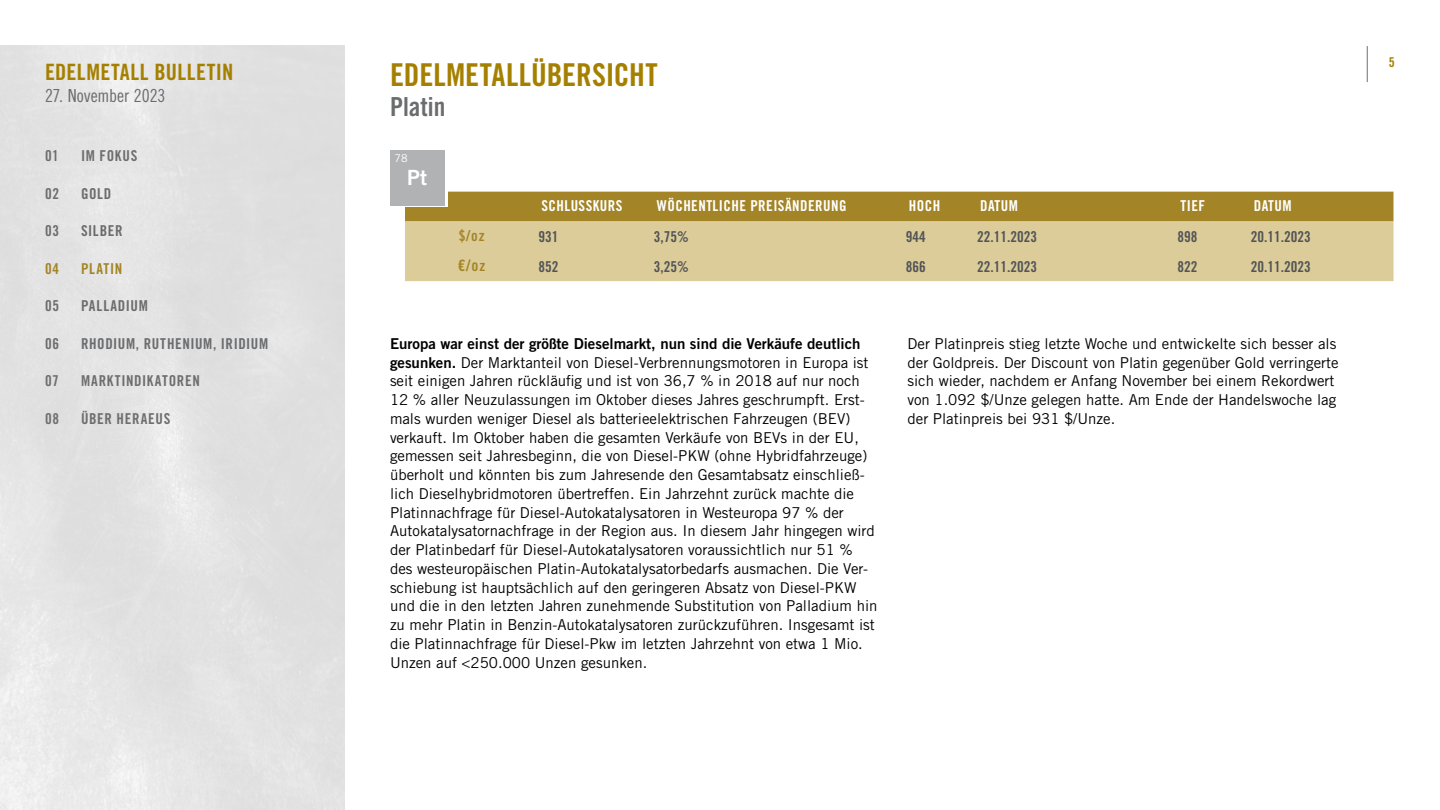
<style>
.page{position:relative;width:1440px;height:810px;background:#fff}
.page>*{position:absolute;margin:0;border:0;box-sizing:border-box;transform-origin:0 0}
.t1{font:31.5px "Trade Gothic LT Pro Bd Cn 20";color:#a58000}
.t2{font:26.25px "Trade Gothic LT Pro Bd Cn 20";color:#6b6c6e}
.t3{font:22.5px "Trade Gothic LT Pro Bd Cn 20";letter-spacing:.02em;color:#a58000}
.t4{font:21px "Trade Gothic LT Pro Bd 2";color:#fff}
.t5{font:18px "Trade Gothic LT Pro Cn 18";letter-spacing:-.005em;color:#6b6c6e}
.t6{font:15.75px "Trade Gothic LT Pro Bd Cn 20";color:#a38527}
.t7{font:15px/18.8px "Trade Gothic LT Pro";color:#000}
.t8{font:15px "Trade Gothic LT Pro Bd Cn 20";color:#535456}
.t9{font:15px "Trade Gothic LT Pro Bd 2";color:#000}
.t10{font:15px "Trade Gothic LT Pro Bd Cn 20";letter-spacing:.03em;color:#fff}
.t11{font:15px "Trade Gothic LT Pro Bd Cn 20";letter-spacing:.04em;color:#6b6c6e}
.t12{font:15px "Trade Gothic LT Pro Bd Cn 20";letter-spacing:.05em;color:#6e6e6e}
.t13{font:15px "Trade Gothic LT Pro Bd Cn 20";letter-spacing:.05em;color:#a38527}
.t14{font:13.5px "Trade Gothic LT Pro Bd Cn 20";color:#a58000}
.t15{font:10.8px "Trade Gothic LT Pro";color:#fff}
.s1{font-size:15px}
.s2{font-family:"Trade Gothic LT Pro Bd 2"}
</style>
<div class="page">
<hr style="left:1367px;top:46px;width:1px;height:36px;background:#6e6e6e">
<div style="left:405px;top:192px;width:989px;height:29px;background:#a38527"></div>
<div style="left:405px;top:221px;width:989px;height:60px;background:#dbcc99"></div>
<div style="left:393px;top:152px;width:54px;height:55px;background:linear-gradient(to bottom,#fff,#fff)"></div>
<div style="left:390px;top:150px;width:54px;height:55px;background:#b1b2b3"></div>
<h3 class="t3" style="left:45px;top:58px;width:190px">EDELMETALL BULLETIN</h3>
<p class="t5" style="left:45px;top:85px;width:122px">27. November 2023</p>
<p class="t12" style="left:45px;top:147px;width:15px">01</p>
<p class="t12" style="left:81px;top:147px;width:58px">IM FOKUS</p>
<p class="t11" style="left:45px;top:184px;width:16px">02</p>
<p class="t11" style="left:81px;top:184px;width:32px">GOLD</p>
<p class="t11" style="left:45px;top:222px;width:16px">03</p>
<p class="t11" style="left:81px;top:222px;width:43px">SILBER</p>
<p class="t13" style="left:45px;top:259px;width:16px">04</p>
<p class="t13" style="left:81px;top:259px;width:43px">PLATIN</p>
<p class="t11" style="left:45px;top:297px;width:16px">05</p>
<p class="t11" style="left:81px;top:297px;width:68px">PALLADIUM</p>
<p class="t11" style="left:45px;top:334px;width:16px">06</p>
<p class="t11" style="left:81px;top:334px;width:189px">RHODIUM, RUTHENIUM, IRIDIUM</p>
<p class="t12" style="left:45px;top:372px;width:15px">07</p>
<p class="t12" style="left:81px;top:372px;width:120px">MARKTINDIKATOREN</p>
<p class="t12" style="left:45px;top:409px;width:16px">08</p>
<p class="t12" style="left:81px;top:409px;width:91px">ÜBER HERAEUS</p>
<h1 class="t1" style="left:390px;top:56px;width:269px">EDELMETALLÜBERSICHT</h1>
<h2 class="t2" style="left:390px;top:91px;width:57px">Platin</h2>
<p class="t15" style="left:395px;top:152px;width:15px">78</p>
<h3 class="t4" style="left:407px;top:164px;width:21px">Pt</h3>
<p class="t10" style="left:541px;top:196px;width:83px">SCHLUSSKURS</p>
<p class="t10" style="left:657px;top:196px;width:191px">WÖCHENTLICHE PREISÄNDERUNG</p>
<p class="t10" style="left:909px;top:196px;width:33px">HOCH</p>
<p class="t10" style="left:980px;top:196px;width:39px">DATUM</p>
<p class="t10" style="left:1180px;top:196px;width:26px">TIEF</p>
<p class="t10" style="left:1254px;top:196px;width:39px">DATUM</p>
<p class="t13" style="left:459px;top:226px;width:28px">$/oz</p>
<p class="t8" style="left:538px;top:227px;width:21px">931</p>
<p class="t8" style="left:654px;top:227px;width:36px">3,75%</p>
<p class="t8" style="left:906px;top:227px;width:21px">944</p>
<p class="t8" style="left:977px;top:227px;width:61px">22.11.2023</p>
<p class="t8" style="left:1177px;top:227px;width:21px">898</p>
<p class="t8" style="left:1251px;top:227px;width:61px">20.11.2023</p>
<p class="t6" style="left:458px;top:256px;width:29px">€/o<span class="s1">z</span></p>
<p class="t8" style="left:538px;top:257px;width:21px">852</p>
<p class="t8" style="left:654px;top:257px;width:36px">3,25%</p>
<p class="t8" style="left:906px;top:257px;width:21px">866</p>
<p class="t8" style="left:977px;top:257px;width:61px">22.11.2023</p>
<p class="t8" style="left:1177px;top:257px;width:21px">822</p>
<p class="t8" style="left:1251px;top:257px;width:61px">20.11.2023</p>
<p class="t9" style="left:390px;top:334px;width:472px">Europa war einst der größte Dieselmarkt, nun sind die Verkäufe deutlich</p>
<p class="t7" style="left:390px;top:353px;width:489px"><span class="s2">gesunken.</span> Der Marktanteil von Diesel-Verbrennungsmotoren in Europa ist seit einigen Jahren rückläufig und ist von 36,7 % in 2018 auf nur noch 12 % aller Neuzulassungen im Oktober dieses Jahres geschrumpft. Erst&shy;mals wurden weniger Diesel als batterieelektrischen Fahrzeugen (BEV) verkauft. Im Oktober haben die gesamten Verkäufe von BEVs in der EU, gemessen seit Jahresbeginn, die von Diesel-PKW (ohne Hybridfahrzeuge) überholt und könnten bis zum Jahresende den Gesamtabsatz einschließ&shy;lich Dieselhybridmotoren übertreffen. Ein Jahrzehnt zurück machte die Platinnachfrage für Diesel-Autokatalysatoren in Westeuropa 97 % der Autokatalysatornachfrage in der Region aus. In diesem Jahr hingegen wird der Platinbedarf für Diesel-Autokatalysatoren voraussichtlich nur 51 % des westeuropäischen Platin-Autokatalysatorbedarfs ausmachen. Die Ver&shy;schiebung ist hauptsächlich auf den geringeren Absatz von Diesel-PKW und die in den letzten Jahren zunehmende Substitution von Palladium hin zu mehr Platin in Benzin-Autokatalysatoren zurückzuführen. Insgesamt ist die Platinnachfrage für Diesel-Pkw im letzten Jahrzehnt von etwa 1 Mio.<br>Unzen auf &lt;250.000 Unzen gesunken.</p>
<p class="t7" style="left:908px;top:334px;width:433px">Der Platinpreis stieg letzte Woche und entwickelte sich besser als der Goldpreis. Der Discount von Platin gegenüber Gold verringerte sich wieder, nachdem er Anfang November bei einem Rekordwert von 1.092 $/Unze gelegen hatte. Am Ende der Handelswoche lag der Platinpreis bei 931 $/Unze.</p>
<p class="t14" style="left:1389px;top:54px;width:7px">5</p>
</div>
